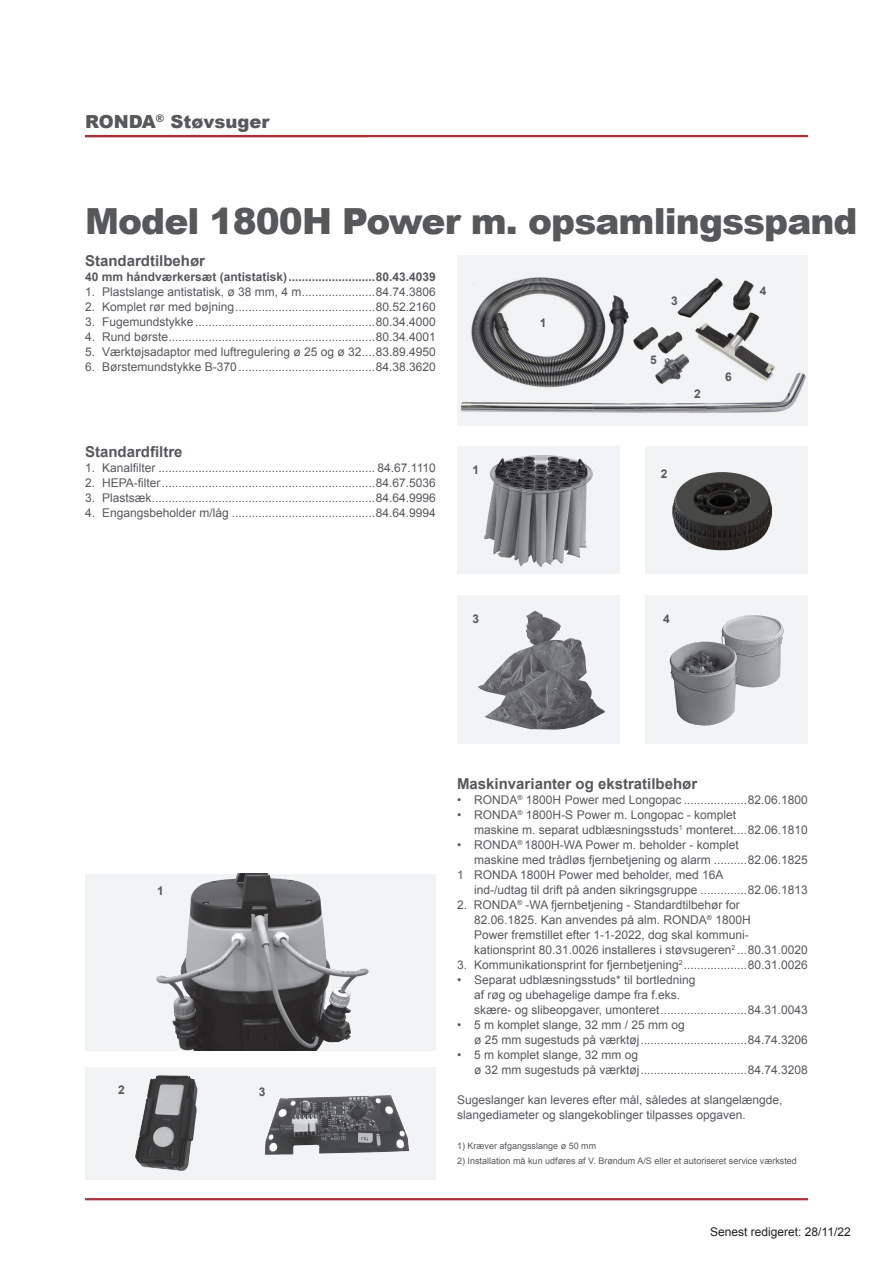
<style>
.page{position:relative;width:893px;height:1263px;background:#fff}
.page>*{position:absolute;margin:0;border:0;box-sizing:border-box;transform-origin:0 0}
.Paragraph_Style_1{font:900 36px "Arial";letter-spacing:-.025em;color:#57585a}
.Paragraph_Style_1-2{font:900 18px "Arial";color:#57585a}
.Paragraph_Style_1-3{font:700 15px "Arial";color:#57585a}
.Paragraph_Style_1-4{font:12px/15px "Arial";color:#57585a}
.Paragraph_Style_1-5{font:700 12px "Arial";color:#57585a}
.t1{font:12px "Arial";color:#231f20}
.t2{font:900 10.5px "Arial";color:#57585a}
.Paragraph_Style_1-6{font:9px "Arial";color:#57585a}
.Paragraph_Style_1-7{font:7.05px "Arial";color:#57585a}
</style>
<div class="page">
<svg style="left:645px;top:595px;width:163px;height:149px;fill:#f2f3f4"></svg>
<hr style="left:85px;top:135px;width:723px;height:2px;background:#a93139">
<hr style="left:85px;top:1198px;width:723px;height:2px;background:#a93139">
<svg style="left:457px;top:255px;width:351px;height:170px;fill:#f2f3f4"></svg>
<svg style="left:457px;top:446px;width:163px;height:128px;fill:#f2f3f4"></svg>
<div style="left:645px;top:446px;width:163px;height:128px;background:#f2f3f4"></div>
<div style="left:457px;top:595px;width:163px;height:149px;background:#f2f3f4"></div>
<img style="left:478px;top:611px;width:127px;height:119px">
<div style="left:85px;top:874px;width:351px;height:176px;background:#f2f3f4"></div>
<img style="left:156px;top:874px;width:213px;height:176px">
<img style="left:672px;top:472px;width:100px;height:79px">
<div style="left:85px;top:1067px;width:351px;height:112px;background:#f2f3f4"></div>
<img style="left:265px;top:1095px;width:144px;height:60px">
<img style="left:135px;top:1075px;width:35px;height:95px">
<p class="Paragraph_Style_1-2" style="left:85px;top:108px;width:72px">RONDA</p>
<p class="t2" style="left:156px;top:110px;width:10px">®</p>
<p class="Paragraph_Style_1-2" style="left:170px;top:108px;width:100px">Støvsuger</p>
<p class="Paragraph_Style_1" style="left:85px;top:195px;width:774px">Model 1800H Power m. opsamlingsspand</p>
<p class="Paragraph_Style_1-3" style="left:85px;top:251px;width:122px">Standardtilbehør</p>
<p class="Paragraph_Style_1-5" style="left:85px;top:269px;width:352px">40 mm håndværkersæt (antistatisk)..........................80.43.4039</p>
<p class="Paragraph_Style_1-4" style="left:85px;top:284px;width:352px">1. Plastslange antistatisk, ø 38 mm, 4 m......................84.74.3806</p>
<p class="Paragraph_Style_1-4" style="left:85px;top:299px;width:352px">2. Komplet rør med bøjning..........................................80.52.2160</p>
<p class="Paragraph_Style_1-4" style="left:85px;top:314px;width:352px">3. Fugemundstykke......................................................80.34.4000</p>
<p class="Paragraph_Style_1-4" style="left:85px;top:329px;width:352px">4. Rund børste..............................................................80.34.4001</p>
<p class="Paragraph_Style_1-4" style="left:85px;top:344px;width:352px">5. Værktøjsadaptor med luftregulering ø 25 og ø 32....83.89.4950</p>
<p class="Paragraph_Style_1-4" style="left:85px;top:359px;width:352px">6. Børstemundstykke B-370.........................................84.38.3620</p>
<p class="Paragraph_Style_1-5" style="left:760px;top:283px;width:8px">4</p>
<p class="Paragraph_Style_1-5" style="left:671px;top:293px;width:8px">3</p>
<p class="Paragraph_Style_1-5" style="left:540px;top:314px;width:8px">1</p>
<p class="Paragraph_Style_1-5" style="left:650px;top:351px;width:8px">5</p>
<p class="Paragraph_Style_1-5" style="left:725px;top:369px;width:8px">6</p>
<p class="Paragraph_Style_1-3" style="left:85px;top:442px;width:99px">Standardfiltre</p>
<p class="Paragraph_Style_1-4" style="left:85px;top:461px;width:352px">1. Kanalfilter ................................................................. 84.67.1110</p>
<p class="Paragraph_Style_1-4" style="left:85px;top:476px;width:352px">2. HEPA-filter................................................................84.67.5036</p>
<p class="Paragraph_Style_1-4" style="left:85px;top:491px;width:352px">3. Plastsæk...................................................................84.64.9996</p>
<p class="Paragraph_Style_1-4" style="left:85px;top:506px;width:352px">4. Engangsbeholder m/låg ...........................................84.64.9994</p>
<p class="Paragraph_Style_1-5" style="left:472px;top:462px;width:8px">1</p>
<p class="Paragraph_Style_1-5" style="left:694px;top:386px;width:8px">2</p>
<p class="Paragraph_Style_1-5" style="left:661px;top:466px;width:8px">2</p>
<p class="Paragraph_Style_1-5" style="left:472px;top:611px;width:8px">3</p>
<p class="Paragraph_Style_1-5" style="left:663px;top:611px;width:8px">4</p>
<p class="Paragraph_Style_1-5" style="left:157px;top:883px;width:8px">1</p>
<p class="Paragraph_Style_1-5" style="left:118px;top:1081px;width:8px">2</p>
<p class="Paragraph_Style_1-5" style="left:259px;top:1084px;width:8px">3</p>
<p class="Paragraph_Style_1-3" style="left:457px;top:774px;width:242px">Maskinvarianter og ekstratilbehør</p>
<p class="Paragraph_Style_1-4" style="left:457px;top:792px;width:62px">• RONDA</p>
<p class="Paragraph_Style_1-7" style="left:517px;top:793px;width:7px">®</p>
<p class="Paragraph_Style_1-4" style="left:526px;top:792px;width:283px">1800H Power med Longopac ...................82.06.1800</p>
<p class="Paragraph_Style_1-4" style="left:457px;top:807px;width:62px">• RONDA</p>
<p class="Paragraph_Style_1-7" style="left:517px;top:808px;width:7px">®</p>
<p class="Paragraph_Style_1-4" style="left:526px;top:807px;width:212px">1800H-S Power m. Longopac - komplet</p>
<p class="Paragraph_Style_1-4" style="left:474px;top:822px;width:206px">maskine m. separat udblæsningsstuds</p>
<p class="Paragraph_Style_1-7" style="left:679px;top:823px;width:5px">1</p>
<p class="Paragraph_Style_1-4" style="left:686px;top:822px;width:123px">monteret....82.06.1810</p>
<p class="Paragraph_Style_1-4" style="left:457px;top:837px;width:283px">• RONDA<sup>®</sup> 1800H-WA Power m. beholder - komplet</p>
<p class="Paragraph_Style_1-4" style="left:474px;top:852px;width:335px">maskine med trådløs fjernbetjening og alarm ..........82.06.1825</p>
<p class="Paragraph_Style_1-4" style="left:474px;top:867px;width:335px;text-indent:-17px">1 RONDA 1800H Power med beholder, med 16A<br>ind-/udtag til drift på anden sikringsgruppe ..............82.06.1813</p>
<p class="Paragraph_Style_1-4" style="left:457px;top:897px;width:62px">2. RONDA</p>
<p class="Paragraph_Style_1-7" style="left:517px;top:898px;width:7px">®</p>
<p class="Paragraph_Style_1-4" style="left:474px;top:897px;width:278px;text-indent:51px">-WA fjernbetjening - Standardtilbehør for<br>82.06.1825. Kan anvendes på alm. RONDA<sup>®</sup> 1800H</p>
<p class="Paragraph_Style_1-4" style="left:474px;top:927px;width:335px">Power fremstillet efter 1-1-2022, dog skal kommuni&shy;kationsprint 80.31.0026 installeres i støvsugeren<sup>2</sup> ...80.31.0020</p>
<p class="Paragraph_Style_1-4" style="left:457px;top:957px;width:352px">3. Kommunikationsprint for fjernbetjening<sup>2</sup> ...................80.31.0026</p>
<p class="Paragraph_Style_1-4" style="left:457px;top:972px;width:240px;text-align:center">• Separat udblæsningsstuds* til bortledning af røg og ubehagelige dampe fra f.eks.</p>
<p class="Paragraph_Style_1-4" style="left:474px;top:1002px;width:335px">skære- og slibeopgaver, umonteret..........................84.31.0043</p>
<p class="Paragraph_Style_1-4" style="left:474px;top:1017px;width:335px;text-indent:-17px">• 5 m komplet slange, 32 mm / 25 mm og<br>ø 25 mm sugestuds på værktøj................................84.74.3206</p>
<p class="Paragraph_Style_1-4" style="left:457px;top:1047px;width:183px">• 5 m komplet slange, 32 mm og</p>
<p class="Paragraph_Style_1-4" style="left:474px;top:1062px;width:335px">ø 32 mm sugestuds på værktøj................................84.74.3208</p>
<p class="Paragraph_Style_1-4" style="left:457px;top:1092px;width:327px">Sugeslanger kan leveres efter mål, således at slangelængde, slangediameter og slangekoblinger tilpasses opgaven.</p>
<p class="Paragraph_Style_1-6" style="left:457px;top:1140px;width:141px">1) Kræver afgangsslange ø 50 mm</p>
<p class="Paragraph_Style_1-6" style="left:457px;top:1155px;width:341px">2) Installation må kun udføres af V. Brøndum A/S eller et autoriseret service værksted</p>
<p class="t1" style="left:710px;top:1223px;width:142px">Senest redigeret: 28/11/22</p>
</div>
